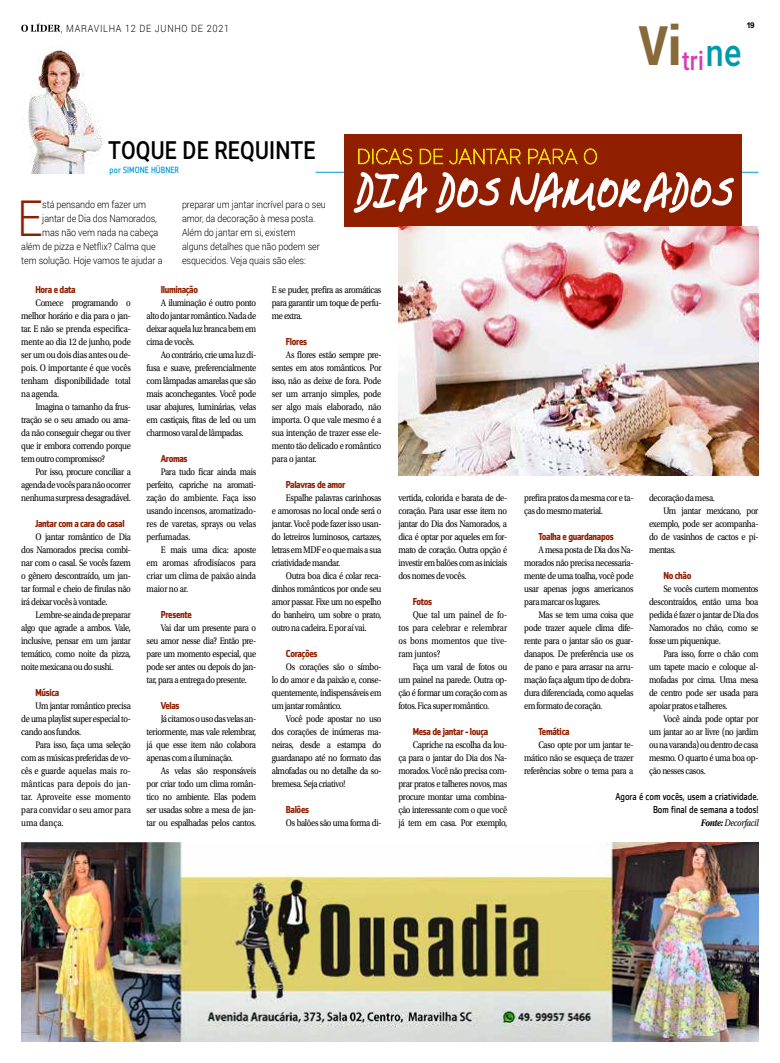
<style>
.page{position:relative;width:780px;height:1063px;background:#fff}
.page>*{position:absolute;margin:0;border:0;box-sizing:border-box;transform-origin:0 0}
.t1{font:300 49.4px "Roboto";color:#901f00;scale:.9 1}
.t2{font:500 26.6px "Roboto";color:#da3ab3;scale:.85 1}
.t3{font:500 25px "Roboto";letter-spacing:.01em;color:#000;scale:.85 1}
.t4{font:10px/13px "Utopia Std";letter-spacing:-.04em;color:#000;text-align:justify;scale:.85 1}
.t5{font:300 10px/14px "Roboto";letter-spacing:-.01em;color:#000;scale:.9 1}
.t6{font:700 10px "Zemestro Std";letter-spacing:-.04em;color:#901f00;scale:.85 1}
.t7{font:10px/13px "Zemestro Std";color:#000;text-align:right;scale:.85 1}
.t8{font:italic 10px "Utopia Std";letter-spacing:-.03em;color:#000;scale:.85 1}
.t9{font:9px "Zemestro Std";letter-spacing:.01em;color:#009bd5;scale:.85 1}
.t10{font:700 8px "Arial";color:#000}
.s1{font-weight:700}
</style>
<div class="page">
<svg style="left:21px;top:23px;width:39px;height:9px"></svg>
<img style="left:24px;top:47px;width:79px;height:126px">
<hr style="left:315px;top:172px;width:443px;height:1px;background:#009bd5">
<img style="left:22px;top:843px;width:736px;height:199px">
<div style="left:344px;top:134px;width:397px;height:93px;background:#901f00"></div>
<svg style="left:354px;top:172px;width:379px;height:41px"></svg>
<svg style="left:358px;top:148px;width:239px;height:17px"></svg>
<img style="left:398px;top:227px;width:360px;height:248px">
<p class="t5" style="left:61px;top:21px;width:15px">, mara</p>
<p class="t5" style="left:94px;top:21px;width:14px">vilha</p>
<p class="t5" style="left:125px;top:21px;width:41px">12 DE junh</p>
<p class="t5" style="left:181px;top:21px;width:54px">O DE 2021</p>
<p class="t10" style="left:746px;top:20px;width:10px">19</p>
<h2 class="t2" style="left:639px;top:42px;width:122px"><sup>Vi</sup>tri<sup>ne</sup></h2>
<h3 class="t3" style="left:108px;top:133px;width:245px">TOQU E DE REQU INTE</h3>
<p class="t9" style="left:110px;top:164px;width:27px">por Simone</p>
<p class="t9" style="left:151px;top:164px;width:13px">Hübner</p>
<h1 class="t1" style="left:17px;top:185px;width:30px">E</h1>
<p class="t5" style="left:42px;top:197px;width:117px">stá pensando em fazer um</p>
<p class="t5" style="left:42px;top:211px;width:129px">jantar de Dia dos Namorados,</p>
<p class="t5" style="left:42px;top:225px;width:131px">mas não vem nada na cabeça</p>
<p class="t5" style="left:21px;top:239px;width:151px">além de pizza e Netflix? Calma que</p>
<p class="t5" style="left:21px;top:253px;width:158px">tem solução. Hoje vamos te ajudar a</p>
<p class="t5" style="left:182px;top:197px;width:161px">preparar um jantar incrível para o seu amor, da decoração à mesa posta.<br>Além do jantar em si, existem<br>alguns detalhes que não podem ser esquecidos. Veja quais são eles:</p>
<p class="t6" style="left:35px;top:283px;width:49px">Hora e data</p>
<p class="t4" style="left:21px;top:296px;width:130px;text-indent:14px">Comece programando o melhor horário e dia para o jan&shy;tar. E não se prenda especifica&shy;mente ao dia 12 de junho, pode ser um ou dois dias antes ou de&shy;pois. O importante é que vocês tenham disponibilidade total na agenda.</p>
<p class="t4" style="left:21px;top:400px;width:130px;text-indent:14px">Imagina o tamanho da frus&shy;tração se o seu amado ou ama&shy;da não conseguir chegar ou tiver que ir embora correndo porque tem outro compromisso?</p>
<p class="t4" style="left:21px;top:465px;width:130px;text-indent:14px">Por isso, procure conciliar a agenda de vocês para não ocorrer nenhuma surpresa desagradável.</p>
<p class="t6" style="left:35px;top:517px;width:106px">Jantar com a cara do casal</p>
<p class="t4" style="left:21px;top:530px;width:130px;text-indent:14px">O jantar romântico de Dia dos Namorados precisa combi&shy;nar com o casal. Se vocês fazem o gênero descontraído, um jan&shy;tar formal e cheio de firulas não irá deixar vocês à vontade.</p>
<p class="t4" style="left:21px;top:608px;width:130px;text-indent:14px">Lembre-se ainda de preparar algo que agrade a ambos. Vale, inclusive, pensar em um jantar temático, como noite da pizza, noite mexicana ou do sushi.</p>
<p class="t6" style="left:35px;top:686px;width:30px">Música</p>
<p class="t4" style="left:21px;top:699px;width:130px;text-indent:14px">Um jantar romântico precisa de uma playlist super especial to&shy;cando aos fundos.</p>
<p class="t4" style="left:21px;top:738px;width:130px;text-indent:14px">Para isso, faça uma seleção com as músicas preferidas de vo&shy;cês e guarde aquelas mais ro&shy;mânticas para depois do jan&shy;tar. Aproveite esse momento para convidar o seu amor para uma dança.</p>
<p class="t6" style="left:161px;top:283px;width:45px">Iluminação</p>
<p class="t4" style="left:146px;top:296px;width:130px;text-indent:14px">A iluminação é outro ponto alto do jantar romântico. Nada de deixar aquela luz branca bem em cima de vocês.</p>
<p class="t4" style="left:146px;top:348px;width:130px;text-indent:14px">Ao contrário, crie uma luz di&shy;fusa e suave, preferencialmente com lâmpadas amarelas que são mais aconchegantes. Você pode usar abajures, luminárias, velas em castiçais, fitas de led ou um charmoso varal de lâmpadas.</p>
<p class="t6" style="left:161px;top:452px;width:33px">Aromas</p>
<p class="t4" style="left:146px;top:465px;width:130px;text-indent:14px">Para tudo ficar ainda mais perfeito, capriche na aromati&shy;zação do ambiente. Faça isso usando incensos, aromatizado&shy;res de varetas, sprays ou velas perfumadas.</p>
<p class="t4" style="left:146px;top:543px;width:130px;text-indent:14px">E mais uma dica: aposte em aromas afrodisíacos para criar um clima de paixão ainda maior no ar.</p>
<p class="t6" style="left:161px;top:608px;width:38px">Presente</p>
<p class="t4" style="left:146px;top:621px;width:130px;text-indent:14px">Vai dar um presente para o seu amor nesse dia? Então pre&shy;pare um momento especial, que pode ser antes ou depois do jan&shy;tar, para a entrega do presente.</p>
<p class="t6" style="left:161px;top:699px;width:24px">Velas</p>
<p class="t4" style="left:146px;top:712px;width:130px;text-indent:14px">Já citamos o uso das velas an&shy;teriormente, mas vale relembrar, já que esse item não colabora apenas com a iluminação.</p>
<p class="t4" style="left:146px;top:764px;width:130px;text-indent:14px">As velas são responsáveis por criar todo um clima român&shy;tico no ambiente. Elas podem ser usadas sobre a mesa de jan&shy;tar ou espalhadas pelos cantos.</p>
<p class="t4" style="left:272px;top:283px;width:130px">E se puder, prefira as aromáticas para garantir um toque de perfu&shy;me extra.</p>
<p class="t6" style="left:286px;top:335px;width:26px">Flores</p>
<p class="t4" style="left:272px;top:348px;width:130px;text-indent:14px">As flores estão sempre pre&shy;sentes em atos românticos. Por isso, não as deixe de fora. Pode ser um arranjo simples, pode ser algo mais elaborado, não importa. O que vale mesmo é a sua intenção de trazer esse ele&shy;mento tão delicado e romântico para o jantar.</p>
<p class="t6" style="left:286px;top:478px;width:72px">Palavras de amor</p>
<p class="t4" style="left:272px;top:491px;width:130px;text-indent:14px">Espalhe palavras carinhosas e amorosas no local onde será o jantar. Você pode fazer isso usan&shy;do letreiros luminosos, cartazes, letras em MDF e o que mais a sua criatividade mandar.</p>
<p class="t4" style="left:272px;top:569px;width:130px;text-indent:14px">Outra boa dica é colar reca&shy;dinhos românticos por onde seu amor passar. Fixe um no espelho do banheiro, um sobre o prato, outro na cadeira. E por aí vai.</p>
<p class="t6" style="left:286px;top:647px;width:39px">Corações</p>
<p class="t4" style="left:272px;top:660px;width:130px;text-indent:14px">Os corações são o símbo&shy;lo do amor e da paixão e, conse&shy;quentemente, indispensáveis em um jantar romântico.</p>
<p class="t4" style="left:272px;top:712px;width:130px;text-indent:14px">Você pode apostar no uso dos corações de inúmeras ma&shy;neiras, desde a estampa do guardanapo até no formato das almofadas ou no detalhe da so&shy;bremesa. Seja criativo!</p>
<p class="t6" style="left:286px;top:803px;width:29px">Balões</p>
<p class="t4" style="left:286px;top:816px;width:114px">Os balões são uma forma di-</p>
<p class="t4" style="left:398px;top:492px;width:129px">vertida, colorida e barata de de&shy;coração. Para usar esse item no jantar do Dia dos Namorados, a dica é optar por aqueles em for&shy;mato de coração. Outra opção é investir em balões com as iniciais dos nomes de vocês.</p>
<p class="t6" style="left:412px;top:595px;width:25px">Fotos</p>
<p class="t4" style="left:398px;top:609px;width:129px;text-indent:14px">Que tal um painel de fo&shy;tos para celebrar e relembrar os bons momentos que tive&shy;ram juntos?</p>
<p class="t4" style="left:398px;top:661px;width:129px;text-indent:14px">Faça um varal de fotos ou um painel na parede. Outra op&shy;ção é formar um coração com as fotos. Fica super romântico.</p>
<p class="t6" style="left:412px;top:725px;width:90px">Mesa de jantar - louça</p>
<p class="t4" style="left:398px;top:739px;width:129px;text-indent:14px">Capriche na escolha da lou&shy;ça para o jantar do Dia dos Na&shy;morados. Você não precisa com&shy;prar pratos e talheres novos, mas procure montar uma combina&shy;ção interessante com o que você já tem em casa. Por exemplo,</p>
<p class="t4" style="left:524px;top:492px;width:130px">prefira pratos da mesma cor e ta&shy;ças do mesmo material.</p>
<p class="t6" style="left:538px;top:530px;width:90px">Toalha e guardanapos</p>
<p class="t4" style="left:524px;top:544px;width:130px;text-indent:14px">A mesa posta de Dia dos Na&shy;morados não precisa necessaria&shy;mente de uma toalha, você pode usar apenas jogos americanos para marcar os lugares.</p>
<p class="t4" style="left:524px;top:609px;width:130px;text-indent:14px">Mas se tem uma coisa que pode trazer aquele clima dife&shy;rente para o jantar são os guar&shy;danapos. De preferência use os de pano e para arrasar na arru&shy;mação faça algum tipo de dobra&shy;dura diferenciada, como aquelas em formato de coração.</p>
<p class="t6" style="left:538px;top:725px;width:38px">Temática</p>
<p class="t4" style="left:524px;top:739px;width:130px;text-indent:14px">Caso opte por um jantar te&shy;mático não se esqueça de trazer referências sobre o tema para a</p>
<p class="t4" style="left:649px;top:492px;width:79px">decoração da mesa.</p>
<p class="t4" style="left:663px;top:505px;width:113px">Um jantar mexicano, por</p>
<p class="t4" style="left:649px;top:518px;width:130px">exemplo, pode ser acompanha-</p>
<p class="t4" style="left:649px;top:531px;width:130px">do de vasinhos de cactos e pi-</p>
<p class="t4" style="left:649px;top:544px;width:33px">mentas.</p>
<p class="t6" style="left:663px;top:569px;width:34px">No chão</p>
<p class="t4" style="left:649px;top:583px;width:130px;text-indent:14px">Se vocês curtem momentos descontraídos, então uma boa pedida é fazer o jantar de Dia dos Namorados no chão, como se fosse um piquenique.</p>
<p class="t4" style="left:649px;top:648px;width:130px;text-indent:14px">Para isso, forre o chão com um tapete macio e coloque al&shy;mofadas por cima. Uma mesa de centro pode ser usada para apoiar pratos e talheres.</p>
<p class="t4" style="left:649px;top:713px;width:130px;text-indent:14px">Você ainda pode optar por um jantar ao ar livre (no jardim ou na varanda) ou dentro de casa mesmo. O quarto é uma boa op&shy;ção nesses casos.</p>
<p class="t7" style="left:615px;top:790px;width:170px">Agora é com vocês, usem a criatividade.<br>Bom final de semana a todos!</p>
<p class="t8" style="left:700px;top:818px;width:70px"><span class="s1">Fonte:</span> Decorfacil</p>
</div>
